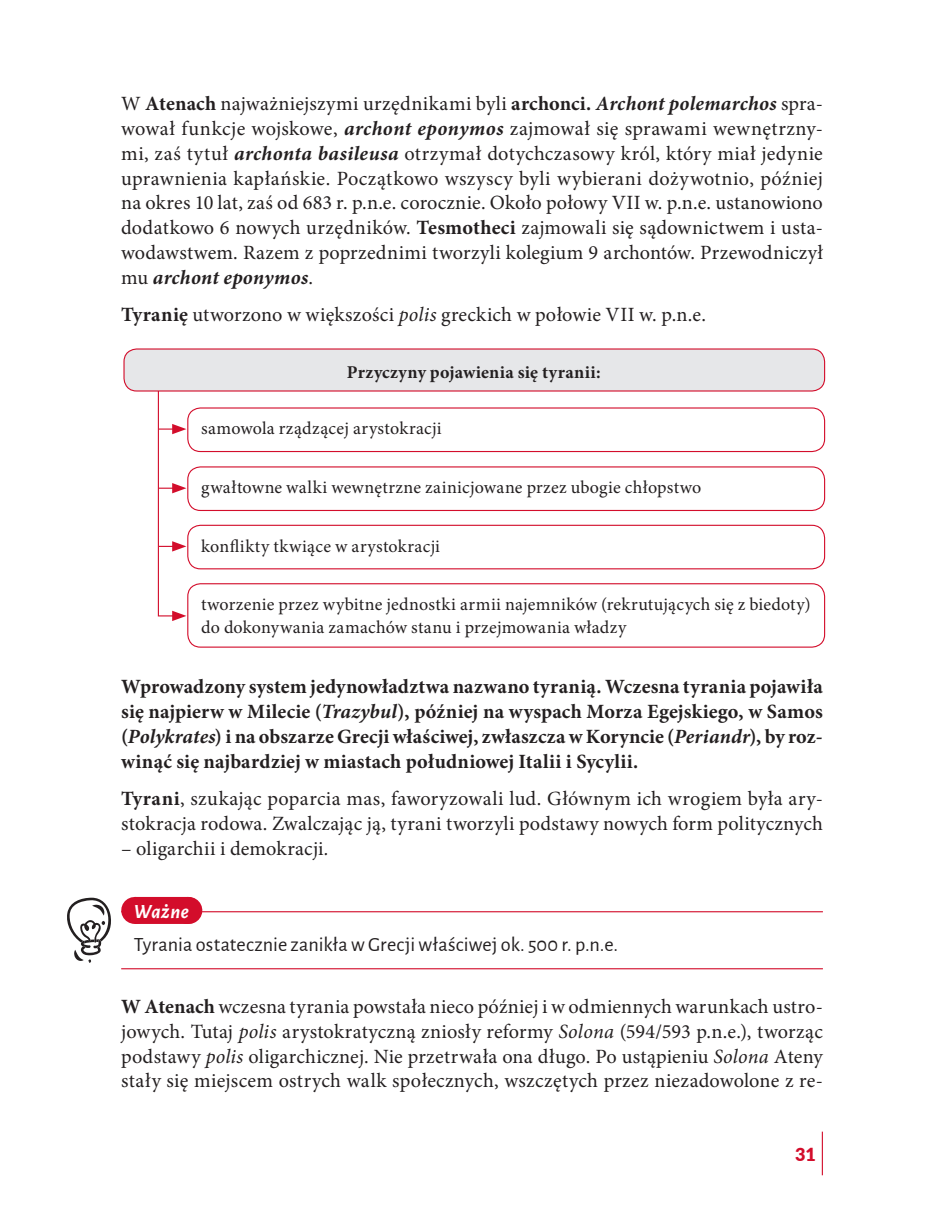
<style>
.page{position:relative;width:925px;height:1212px;background:#fff}
.page>*{position:absolute;margin:0;border:0;box-sizing:border-box;transform-origin:0 0}
.t1{font:20.25px/24.8px "Minion Pro";letter-spacing:.01em;color:#231f20;text-align:justify}
.t2{font:700 20.25px/24.8px "Minion Pro";letter-spacing:.01em;color:#231f20;text-align:justify}
.t3{font:20.25px "Alegreya Sans";letter-spacing:.005em;color:#231f20}
.t4{font:italic 700 20.25px "Alegreya Sans";letter-spacing:.02em;color:#fff}
.t5{font:18px/22.5px "Minion Pro";letter-spacing:.015em;color:#231f20}
.t6{font:700 18px "Minion Pro";letter-spacing:.015em;color:#231f20}
.t7{font:900 18px "Lato";color:#d30d2b}
.s1{font-weight:700}
.s2{font-weight:700;font-style:italic}
.s3{font-style:italic}
</style>
<div class="page">
<hr style="left:822px;top:1131px;width:1px;height:44px;background:#d30d2b">
<div style="left:135px;top:897px;width:53px;height:27px;background:#d30d2b"></div>
<svg style="left:188px;top:897px;width:1px;height:27px"></svg>
<hr style="left:121px;top:911px;width:702px;height:1px;background:#d30d2b">
<hr style="left:121px;top:968px;width:702px;height:1px;background:#d30d2b">
<hr style="left:158px;top:377px;width:1px;height:239px;background:#d30d2b">
<svg style="left:159px;top:424px;width:27px;height:10px"></svg>
<svg style="left:159px;top:483px;width:27px;height:10px"></svg>
<svg style="left:159px;top:541px;width:27px;height:10px"></svg>
<svg style="left:159px;top:611px;width:27px;height:10px"></svg>
<div style="left:124px;top:349px;width:700px;height:42px;background:#e6e7e9;border-radius:13px"></div>
<div style="left:123px;top:348px;width:702px;height:44px;border:1px solid #d30d2b;border-radius:13px"></div>
<div style="left:187px;top:407px;width:638px;height:45px;border:1px solid #d30d2b;border-radius:13px"></div>
<div style="left:187px;top:525px;width:638px;height:44px;border:1px solid #d30d2b;border-radius:13px"></div>
<div style="left:187px;top:583px;width:638px;height:65px;border:1px solid #d30d2b;border-radius:13px"></div>
<div style="left:187px;top:466px;width:638px;height:45px;border:1px solid #d30d2b;border-radius:13px"></div>
<svg style="left:67px;top:898px;width:44px;height:65px"></svg>
<p class="t1" style="left:121px;top:92px;width:703px">W <span class="s1">Atenach</span> najważniejszymi urzędnikami byli <span class="s1">archonci.</span> <span class="s2">Archont polemarchos</span> spra&shy;wował funkcje wojskowe, <span class="s2">archont eponymos</span> zajmował się sprawami wewnętrzny&shy;mi, zaś tytuł <span class="s2">archonta basileusa</span> otrzymał dotychczasowy król, który miał jedynie uprawnienia kapłańskie. Początkowo wszyscy byli wybierani dożywotnio, później na okres 10 lat, zaś od 683 r. p.n.e. corocznie. Około połowy VII w. p.n.e. ustanowiono dodatkowo 6 nowych urzędników. <span class="s1">Tesmotheci</span> zajmowali się sądownictwem i usta&shy;wodawstwem. Razem z poprzednimi tworzyli kolegium 9 archontów. Przewodniczył mu <span class="s2">archont eponymos</span>.</p>
<p class="t1" style="left:121px;top:302px;width:586px"><span class="s1">Tyranię</span> utworzono w większości <span class="s3">polis</span> greckich w połowie VII w. p.n.e.</p>
<p class="t6" style="left:347px;top:359px;width:255px">Przyczyny pojawienia się tyranii:</p>
<p class="t5" style="left:201px;top:417px;width:242px">samowola rządzącej arystokracji</p>
<p class="t5" style="left:201px;top:476px;width:502px">gwałtowne walki wewnętrzne zainicjowane przez ubogie chłopstwo</p>
<p class="t5" style="left:201px;top:535px;width:240px">konflikty tkwiące w arystokracji</p>
<p class="t5" style="left:201px;top:593px;width:611px">tworzenie przez wybitne jednostki armii najemników (rekrutujących się z biedoty) do dokonywania zamachów stanu i przejmowania władzy</p>
<p class="t2" style="left:121px;top:674px;width:703px">Wprowadzony system jedynowładztwa nazwano tyranią. Wczesna tyrania pojawiła się najpierw w Milecie (<span class="s3">Trazybul</span>), później na wyspach Morza Egejskiego, w Samos (<span class="s3">Polykrates</span>) i na obszarze Grecji właściwej, zwłaszcza w Koryncie (<span class="s3">Periandr</span>), by roz&shy;winąć się najbardziej w miastach południowej Italii i Sycylii.</p>
<p class="t1" style="left:121px;top:786px;width:703px"><span class="s1">Tyrani</span>, szukając poparcia mas, faworyzowali lud. Głównym ich wrogiem była ary&shy;stokracja rodowa. Zwalczając ją, tyrani tworzyli podstawy nowych form politycznych</p>
<p class="t1" style="left:121px;top:836px;width:209px">– oligarchii i demokracji<span class="s3">.</span></p>
<p class="t4" style="left:134px;top:896px;width:57px">Ważne</p>
<p class="t3" style="left:134px;top:931px;width:486px">Tyrania ostatecznie zanikła w Grecji właściwej ok. 500 r. p.n.e.</p>
<p class="t1" style="left:121px;top:994px;width:703px"><span class="s1">W Atenach</span> wczesna tyrania powstała nieco później i w odmiennych warunkach ustro&shy;jowych. Tutaj <span class="s3">polis</span> arystokratyczną zniosły reformy <span class="s3">Solona</span> (594/593 p.n.e.), tworząc podstawy <span class="s3">polis</span> oligarchicznej. Nie przetrwała ona długo. Po ustąpieniu <span class="s3">Solona</span> Ateny stały się miejscem ostrych walk społecznych, wszczętych przez niezadowolone z re-</p>
<p class="t7" style="left:795px;top:1140px;width:22px">31</p>
</div>
